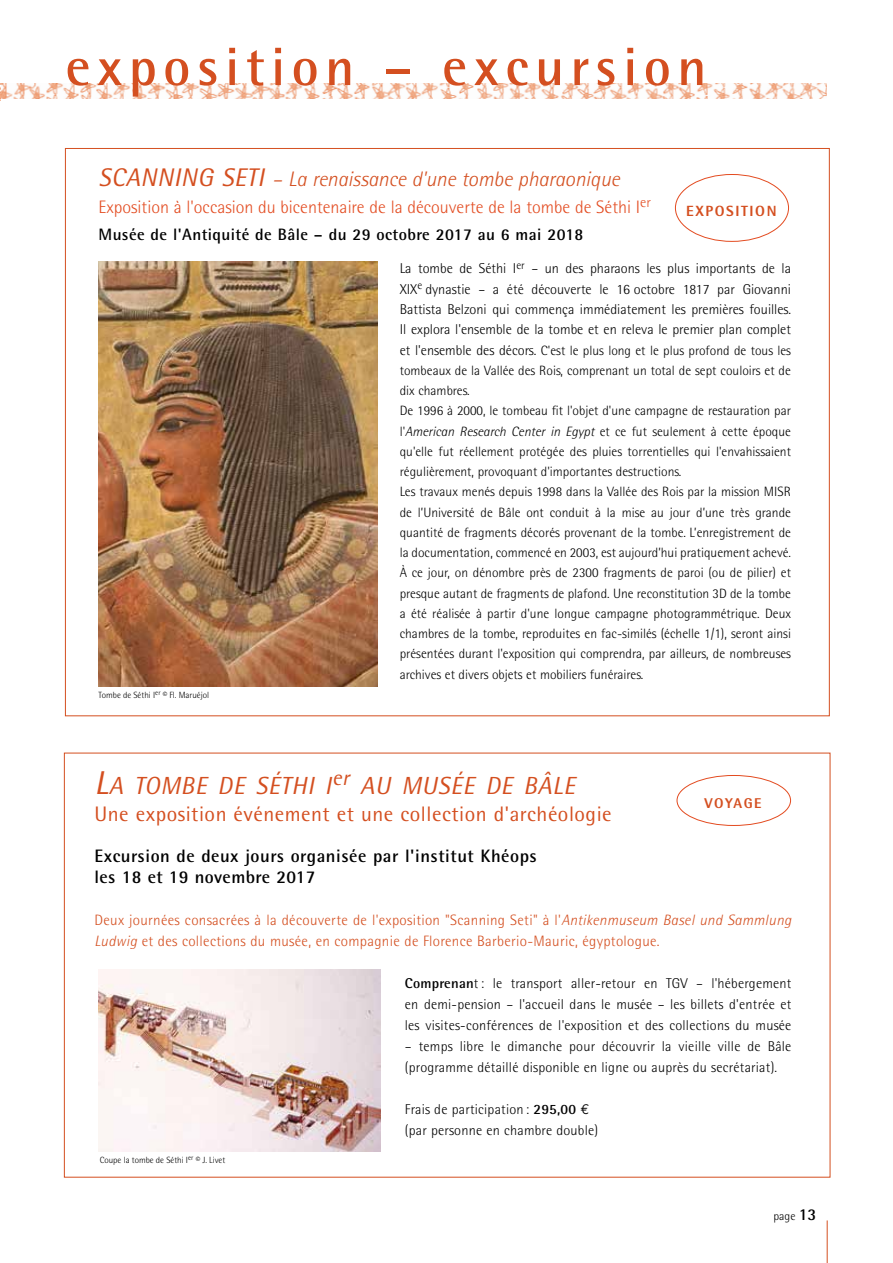
<style>
.page{position:relative;width:893px;height:1263px;background:#fff}
.page>*{position:absolute;margin:0;border:0;box-sizing:border-box;transform-origin:0 0}
.t1{font:700 54px "AT Rotis Semi Sans";letter-spacing:.12em;color:#d44f20}
.t2{font:italic 24.75px "AT Rotis Semi Sans";letter-spacing:.035em;color:#d44f20}
.t3{font:21px "AT Rotis Semi Sans";letter-spacing:.025em;color:#d44f20}
.t4{font:italic 300 21px "AT Rotis Semi Sans";color:#d44f20}
.t5{font:700 18px/21.5px "AT Rotis Semi Sans";letter-spacing:.03em;color:#000}
.t6{font:300 18px "AT Rotis Semi Sans";color:#e34b20}
.t7{font:700 16.5px "AT Rotis Semi Sans";letter-spacing:.025em;color:#000}
.t8{font:300 15px/21px "AT Rotis Semi Sans";letter-spacing:.02em;color:#d44f20}
.t9{font:800 14.85px "AT Rotis Semi Sans";letter-spacing:.105em;color:#d44f20}
.t10{font:300 14.25px/21px "AT Rotis Semi Sans";letter-spacing:.015em;color:#000;text-align:justify}
.t11{font:800 14.1px "AT Rotis Semi Sans";letter-spacing:.105em;color:#d44f20}
.t12{font:300 13.5px/20.2px "AT Rotis Semi Sans";color:#000}
.t13{font:300 12px "AT Rotis Semi Sans";color:#000}
.t14{font:300 9px "AT Rotis Semi Sans";color:#000}
.s1{font-weight:400;font-size:25.5px}
.s2{font-size:14.25px}
.s3{font-style:italic}
.s4{font-size:33px}
.s5{font-weight:700}
.s6{font-family:"Euro Mono";font-weight:400}
.s7{font-weight:700;font-size:16.5px}
</style>
<div class="page">
<img style="left:1px;top:84px;width:826px;height:15px">
<hr style="left:827px;top:1220px;width:1px;height:43px;background:#d44f20">
<div style="left:677px;top:775px;width:114px;height:51px;border:1px solid #e34b20;border-radius:50%"></div>
<div style="left:675px;top:174px;width:114px;height:68px;border:1px solid #e34b20;border-radius:50%"></div>
<svg style="left:0;top:86px;width:1px;height:14px"></svg>
<img style="left:98px;top:261px;width:279px;height:425px">
<img style="left:98px;top:969px;width:283px;height:183px">
<h1 class="t1" style="left:66px;top:34px;width:642px">exposition – excursion</h1>
<h3 class="t4" style="left:98px;top:166px;width:523px"><span class="s1">SCANNING SETI</span> – La renaissance d'une tombe pharaonique</h3>
<h3 class="t6" style="left:98px;top:197px;width:554px">Exposition à l'occasion du bicentenaire de la découverte de la tombe de Séthi I<sup>er</sup></h3>
<p class="t7" style="left:98px;top:224px;width:486px">Musée de l'Antiquité de Bâle – du 29 octobre 2017 au 6 mai 2018</p>
<p class="t9" style="left:686px;top:201px;width:92px">EXPOSITION</p>
<p class="t14" style="left:98px;top:690px;width:112px">Tombe de Séthi I<sup>er</sup> © Fl. Maruéjol</p>
<p class="t10" style="left:400px;top:259px;width:393px;line-height:20.2px">La tombe de Séthi I<sup>er</sup> – un des pharaons les plus importants de la XIX<sup>e</sup> dynastie – a été découverte le 16 octobre 1817 par Giovanni Battista Belzoni qui commença immédiatement les premières fouilles.<br>Il explora l'ensemble de la tombe et en releva le premier plan complet</p>
<p class="t12" style="left:400px;top:340px;width:393px"><span class="s2">et l'ensemble des décors.</span> C'est le plus long et le plus profond de tous les tombeaux de la Vallée des Rois, comprenant un total de sept couloirs et de dix chambres.<br>De 1996 à 2000, le tombeau fit l'objet d'une campagne de restauration par l'<span class="s3">American Research Center in Egypt</span> et ce fut seulement à cette époque qu'elle fut réellement protégée des pluies torrentielles qui l'envahissaient régulièrement, provoquant d'importantes destructions.<br>Les travaux menés depuis 1998 dans la Vallée des Rois par la mission MISR de l’Université de Bâle ont conduit à la mise au jour d’une très grande quantité de fragments décorés provenant de la tombe. L’enregistrement de la documentation, commencé en 2003, est aujourd’hui pratiquement achevé.<br>À ce jour, on dénombre près de 2300 fragments de paroi (ou de pilier) et presque autant de fragments de plafond. Une reconstitution 3D de la tombe a été réalisée à partir d'une longue campagne photogrammétrique. Deux chambres de la tombe, reproduites en fac-similés (échelle 1/1), seront ainsi présentées durant l'exposition qui comprendra, par ailleurs, de nombreuses archives et divers objets et mobiliers funéraires.</p>
<h2 class="t2" style="left:94px;top:771px;width:482px"><span class="s4">L</span>A TOMBE DE SÉTHI I<sup>er</sup> AU MUSÉE DE BÂLE</h2>
<h3 class="t3" style="left:94px;top:802px;width:519px">Une exposition événement et une collection d'archéologie</h3>
<h3 class="t5" style="left:94px;top:845px;width:444px">Excursion de deux jours organisée par l'institut Khéops les 18 et 19 novembre 2017</h3>
<p class="t8" style="left:94px;top:909px;width:698px">Deux journées consacrées à la découverte de l'exposition "Scanning Seti" à l'<span class="s3">Antikenmuseum Basel und Sammlung<br>Ludwig</span> et des collections du musée, en compagnie de Florence Barberio-Mauric, égyptologue.</p>
<p class="t10" style="left:405px;top:973px;width:388px"><span class="s5">Comprenan</span>t: le transport aller-retour en TGV – l'hébergement en demi-pension – l'accueil dans le musée – les billets d'entrée et les visites-conférences de l'exposition et des collections du musée</p>
<p class="t10" style="left:405px;top:1036px;width:388px">– temps libre le dimanche pour découvrir la vieille ville de Bâle (programme détaillé disponible en ligne ou auprès du secrétariat).</p>
<p class="t10" style="left:405px;top:1099px;width:195px">Frais de participation : <span class="s5">295,00</span> <span class="s6">€ </span>(par personne en chambre double)</p>
<p class="t11" style="left:704px;top:794px;width:59px">VOYAGE</p>
<p class="t14" style="left:100px;top:1154px;width:127px">Coupe la tombe de Séthi I<sup>er</sup> © J. Livet</p>
<p class="t13" style="left:773px;top:1209px;width:44px">page <span class="s7">13</span></p>
</div>
